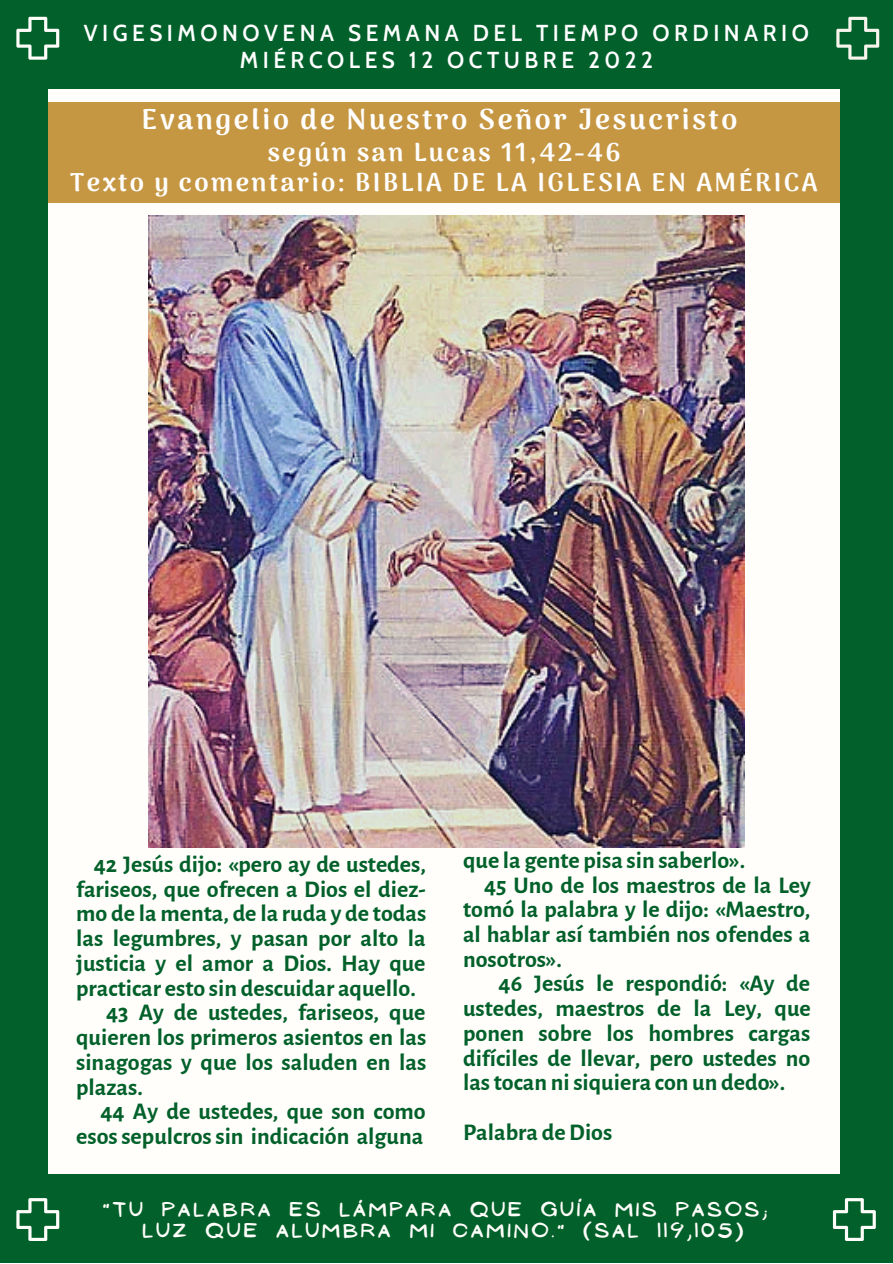
<style>
.page{position:relative;width:893px;height:1264px;background:#fff}
.page>*{position:absolute;margin:0;border:0;box-sizing:border-box;transform-origin:0 0}
.t1{font:900 28.5px "Arima Madurai";letter-spacing:.095em;color:#fff}
.t2{font:900 25.5px/29.2px "Arima Madurai";letter-spacing:.095em;color:#fff;text-align:center}
.t3{font:700 24px "Alegreya Sans";color:#02602a}
.t4{font:600 22.5px/27px "Cabin";letter-spacing:.2em;color:#fff;text-align:center}
.t5{font:17.85px/21.3px "NF Ananias Bold";letter-spacing:.2em;color:#fffefa}
</style>
<div class="page">
<div style="left:0;top:0;width:892px;height:1262px;background:#02602a"></div>
<div style="left:48px;top:89px;width:792px;height:1084px;background:#fffefa"></div>
<div style="left:48px;top:102px;width:792px;height:100px;background:#c69743"></div>
<svg style="left:16px;top:17px;width:43px;height:43px"></svg>
<svg style="left:832px;top:1198px;width:43px;height:42px"></svg>
<svg style="left:16px;top:1198px;width:43px;height:42px"></svg>
<svg style="left:836px;top:17px;width:43px;height:43px"></svg>
<img style="left:148px;top:215px;width:596px;height:632px">
<p class="t4" style="left:84px;top:20px;width:726px">VIGESIMONOVENA SEMANA DEL TIEMPO ORDINARIO<br>MIÉRCOLES 12 OCTUBRE 2022</p>
<p class="t1" style="left:142px;top:102px;width:597px">Evangelio de Nuestro Señor Jesucristo</p>
<p class="t2" style="left:70px;top:138px;width:749px">según san Lucas 11,42-46<br>Texto y comentario: BIBLIA DE LA IGLESIA EN AMÉRICA</p>
<p class="t3" style="left:94px;top:852px;width:333px">42 Jesús dijo: «pero ay de ustedes,</p>
<p class="t3" style="left:76px;top:877px;width:351px">fariseos, que ofrecen a Dios el diez-</p>
<p class="t3" style="left:76px;top:902px;width:351px">mo de la menta, de la ruda y de todas</p>
<p class="t3" style="left:76px;top:927px;width:351px">las legumbres, y pasan por alto la</p>
<p class="t3" style="left:76px;top:951px;width:351px">justicia y el amor a Dios. Hay que</p>
<p class="t3" style="left:76px;top:976px;width:341px">practicar esto sin descuidar aquello.</p>
<p class="t3" style="left:106px;top:1001px;width:321px">43 Ay de ustedes, fariseos, que</p>
<p class="t3" style="left:76px;top:1025px;width:351px">quieren los primeros asientos en las</p>
<p class="t3" style="left:76px;top:1050px;width:351px">sinagogas y que los saluden en las</p>
<p class="t3" style="left:76px;top:1075px;width:68px">plazas.</p>
<p class="t3" style="left:100px;top:1100px;width:326px">44 Ay de ustedes, que son como</p>
<p class="t3" style="left:76px;top:1124px;width:348px">esossepulcrossin indicación alguna</p>
<p class="t3" style="left:463px;top:848px;width:284px">que la gente pisa sin saberlo».</p>
<p class="t3" style="left:484px;top:873px;width:328px">45 Uno de los maestros de la Ley</p>
<p class="t3" style="left:463px;top:898px;width:349px">tomó la palabra y le dijo: «Maestro,</p>
<p class="t3" style="left:463px;top:922px;width:348px">al hablar así también nos ofendes a</p>
<p class="t3" style="left:463px;top:947px;width:100px">nosotros».</p>
<p class="t3" style="left:498px;top:972px;width:313px">46 Jesús le respondió: «Ay de</p>
<p class="t3" style="left:463px;top:997px;width:349px">ustedes, maestros de la Ley, que</p>
<p class="t3" style="left:463px;top:1021px;width:349px">ponen sobre los hombres cargas</p>
<p class="t3" style="left:463px;top:1046px;width:349px">difíciles de llevar, pero ustedes no</p>
<p class="t3" style="left:463px;top:1071px;width:324px">lastocan nisiquiera con un dedo».</p>
<p class="t3" style="left:463px;top:1120px;width:151px">Palabra deDios</p>
<p class="t5" style="left:143px;top:1198px;width:625px;text-indent:-40px">"TU PALABRA ES LÁMPARA QUE GUÍA MIS PASOS;<br>LUZ QUE ALUMBRA MI CAMINO." (SAL 119,105)</p>
</div>
